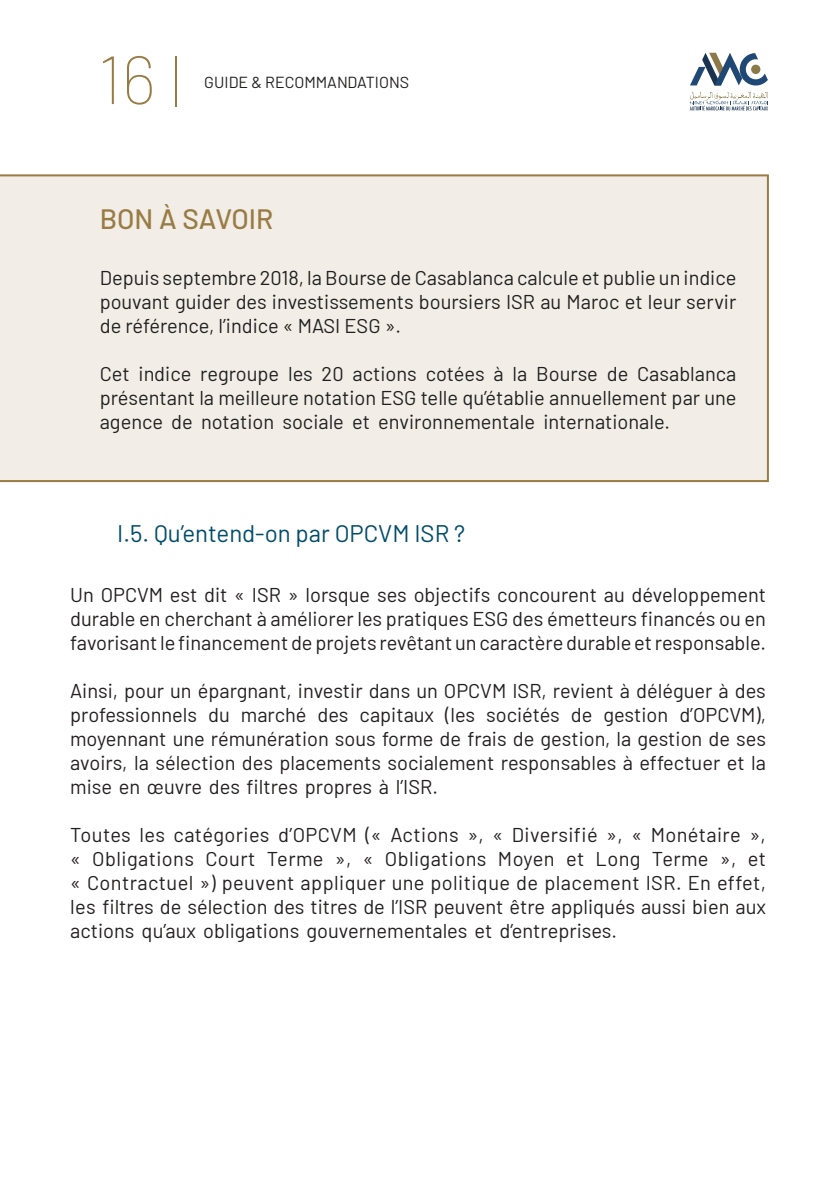
<style>
.page{position:relative;width:840px;height:1191px;background:#fff}
.page>*{position:absolute;margin:0;border:0;box-sizing:border-box;transform-origin:0 0}
.t1{font:100 68px "Barlow";color:#997c45}
.t2{font:500 28px "Barlow";color:#997c45}
.t3{font:24px "Barlow";color:#014d6a}
.t4{font:20px/24px "Barlow";color:#231f20;text-align:justify}
.t5{font:16px "Barlow";color:#231f20}
</style>
<div class="page">
<svg style="left:690px;top:53px;width:77px;height:32px"></svg>
<svg style="left:750px;top:65px;width:10px;height:9px"></svg>
<svg style="left:689px;top:92px;width:78px;height:18px"></svg>
<hr style="left:175px;top:56px;width:1px;height:51px;background:#997c45">
<div style="left:0;top:174px;width:768px;height:308px;background:#f2eee7"></div>
<h1 class="t1" style="left:98px;top:31px;width:59px">16</h1>
<p class="t5" style="left:204px;top:70px;width:206px">GUIDE &amp; RECOMMANDATIONS</p>
<h2 class="t2" style="left:100px;top:198px;width:175px">BON À SAVOIR</h2>
<p class="t4" style="left:100px;top:264px;width:637px">Depuis septembre 2018, la Bourse de Casablanca calcule et publie un indice pouvant guider des investissements boursiers ISR au Maroc et leur servir de référence, l’indice « MASI ESG ».</p>
<p class="t4" style="left:100px;top:360px;width:637px">Cet indice regroupe les 20 actions cotées à la Bourse de Casablanca présentant la meilleure notation ESG telle qu’établie annuellement par une agence de notation sociale et environnementale internationale.</p>
<p class="t3" style="left:117px;top:515px;width:349px">I.5. Qu’entend-on par OPCVM ISR ?</p>
<p class="t4" style="left:70px;top:581px;width:697px">Un OPCVM est dit « ISR » lorsque ses objectifs concourent au développement durable en cherchant à améliorer les pratiques ESG des émetteurs financés ou en favorisant le financement de projets revêtant un caractère durable et responsable.</p>
<p class="t4" style="left:70px;top:677px;width:697px">Ainsi, pour un épargnant, investir dans un OPCVM ISR, revient à déléguer à des professionnels du marché des capitaux (les sociétés de gestion d’OPCVM), moyennant une rémunération sous forme de frais de gestion, la gestion de ses avoirs, la sélection des placements socialement responsables à effectuer et la mise en œuvre des filtres propres à l’ISR.</p>
<p class="t4" style="left:70px;top:821px;width:697px">Toutes les catégories d’OPCVM (« Actions », « Diversifié », « Monétaire », « Obligations Court Terme », « Obligations Moyen et Long Terme », et « Contractuel ») peuvent appliquer une politique de placement ISR. En effet, les filtres de sélection des titres de l’ISR peuvent être appliqués aussi bien aux actions qu’aux obligations gouvernementales et d’entreprises.</p>
</div>
